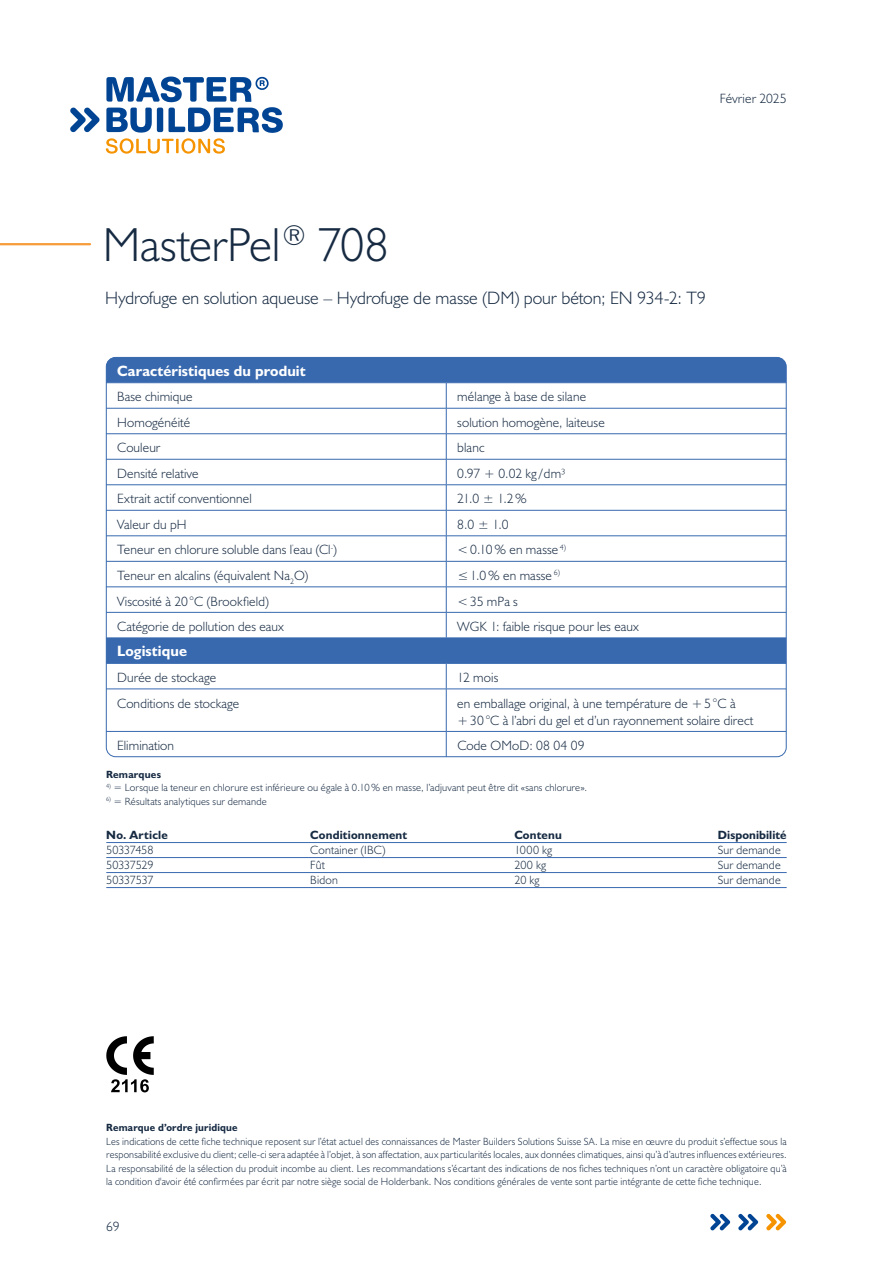
<style>
.page{position:relative;width:893px;height:1263px;background:#fff}
.page>*{position:absolute;margin:0;border:0;box-sizing:border-box;transform-origin:0 0}
.t1{font:300 48px "Humanist 521 BT";letter-spacing:-.005em;color:#162a42}
.t2{font:300 18px "Humanist 521 BT";letter-spacing:-.005em;color:#162a42}
.t3{font:700 15px "Humanist 521 BT";letter-spacing:.005em;color:#fff}
.t4{font:300 13.5px/17.2px "Humanist 521 BT";letter-spacing:.01em;color:#162a42}
.t5{font:300 12px "Humanist 521 BT";letter-spacing:.01em;color:#162a42}
.t6{font:700 12px "Humanist 521 BT";letter-spacing:.015em;color:#162a42}
.t7{font:300 12px "Humanist 521 BT";letter-spacing:-.015em;color:#162a42}
.t8{font:300 12px "Humanist 521 BT";letter-spacing:-.01em;color:#162a42}
.t9{font:300 10.5px/13.5px "Humanist 521 BT";letter-spacing:.015em;color:#162a42;text-align:justify}
.t10{font:700 10.5px "Humanist 521 BT";letter-spacing:.02em;color:#162a42}
</style>
<div class="page">
<svg style="left:70px;top:108px;width:30px;height:24px"></svg>
<svg style="left:106px;top:77px;width:177px;height:77px"></svg>
<hr style="left:0;top:243px;width:90px;height:2px;background:#f69b38">
<svg style="left:710px;top:1214px;width:20px;height:16px"></svg>
<svg style="left:738px;top:1214px;width:20px;height:16px"></svg>
<svg style="left:766px;top:1214px;width:20px;height:16px"></svg>
<div style="left:106px;top:357px;width:680px;height:25px;background:#3869af"></div>
<svg style="left:106px;top:383px;width:680px;height:374px"></svg>
<svg style="left:446px;top:383px;width:1px;height:255px"></svg>
<svg style="left:446px;top:664px;width:1px;height:25px"></svg>
<hr style="left:446px;top:689px;width:1px;height:42px;background:#3869af">
<svg style="left:446px;top:732px;width:1px;height:23px"></svg>
<hr style="left:106px;top:382px;width:340px;height:1px;background:#3869af">
<hr style="left:446px;top:382px;width:340px;height:1px;background:#3869af">
<hr style="left:106px;top:638px;width:340px;height:1px;background:#3869af">
<hr style="left:446px;top:638px;width:340px;height:1px;background:#3869af">
<hr style="left:106px;top:663px;width:340px;height:1px;background:#3869af">
<hr style="left:446px;top:663px;width:340px;height:1px;background:#3869af">
<hr style="left:106px;top:731px;width:340px;height:1px;background:#3869af">
<hr style="left:446px;top:731px;width:340px;height:1px;background:#3869af">
<hr style="left:106px;top:408px;width:340px;height:1px;background:#3869af">
<hr style="left:446px;top:408px;width:340px;height:1px;background:#3869af">
<hr style="left:106px;top:433px;width:340px;height:1px;background:#3869af">
<hr style="left:446px;top:433px;width:340px;height:1px;background:#3869af">
<hr style="left:106px;top:459px;width:340px;height:1px;background:#3869af">
<hr style="left:446px;top:459px;width:340px;height:1px;background:#3869af">
<hr style="left:106px;top:484px;width:340px;height:1px;background:#3869af">
<hr style="left:446px;top:484px;width:340px;height:1px;background:#3869af">
<hr style="left:106px;top:510px;width:340px;height:1px;background:#3869af">
<hr style="left:446px;top:510px;width:340px;height:1px;background:#3869af">
<hr style="left:106px;top:535px;width:340px;height:1px;background:#3869af">
<hr style="left:446px;top:535px;width:340px;height:1px;background:#3869af">
<hr style="left:106px;top:561px;width:340px;height:1px;background:#3869af">
<hr style="left:446px;top:561px;width:340px;height:1px;background:#3869af">
<hr style="left:106px;top:587px;width:340px;height:1px;background:#3869af">
<hr style="left:446px;top:587px;width:340px;height:1px;background:#3869af">
<hr style="left:106px;top:612px;width:340px;height:1px;background:#3869af">
<hr style="left:446px;top:612px;width:340px;height:1px;background:#3869af">
<hr style="left:106px;top:689px;width:340px;height:1px;background:#3869af">
<hr style="left:446px;top:689px;width:340px;height:1px;background:#3869af">
<svg style="left:106px;top:1036px;width:48px;height:56px"></svg>
<hr style="left:106px;top:842px;width:681px;height:1px;background:#3869af">
<hr style="left:106px;top:857px;width:681px;height:1px;background:#3869af">
<hr style="left:106px;top:872px;width:681px;height:1px;background:#3869af">
<hr style="left:106px;top:887px;width:681px;height:1px;background:#3869af">
<p class="t4" style="left:720px;top:90px;width:68px">Février 2025</p>
<h1 class="t1" style="left:103px;top:215px;width:287px">MasterPel<sup>®</sup> 708</h1>
<h2 class="t2" style="left:105px;top:287px;width:602px">Hydrofuge en solution aqueuse – Hydrofuge de masse (DM) pour béton; EN 934-2: T9</h2>
<h3 class="t3" style="left:117px;top:361px;width:190px">Caractéristiques du produit</h3>
<p class="t4" style="left:117px;top:388px;width:77px">Base chimique</p>
<p class="t4" style="left:457px;top:388px;width:130px">mélange à base de silane</p>
<p class="t4" style="left:117px;top:414px;width:75px">Homogénéité</p>
<p class="t4" style="left:457px;top:414px;width:149px">solution homogène, laiteuse</p>
<p class="t4" style="left:117px;top:439px;width:45px">Couleur</p>
<p class="t4" style="left:457px;top:439px;width:29px">blanc</p>
<p class="t4" style="left:117px;top:465px;width:83px">Densité relative</p>
<p class="t4" style="left:457px;top:465px;width:110px">0.97 + 0.02 kg / dm³</p>
<p class="t4" style="left:117px;top:490px;width:136px">Extrait actif conventionnel</p>
<p class="t4" style="left:457px;top:490px;width:71px">21.0 ± 1.2%</p>
<p class="t4" style="left:117px;top:516px;width:71px">Valeur du pH</p>
<p class="t4" style="left:457px;top:516px;width:53px">8.0 ± 1.0</p>
<p class="t4" style="left:117px;top:541px;width:221px">Teneur en chlorure soluble dans l<sup>’</sup>eau (Cl<sup>-</sup>)</p>
<p class="t4" style="left:457px;top:541px;width:110px">&lt;0.10% en masse <sup>4)</sup></p>
<p class="t4" style="left:117px;top:567px;width:193px">Teneur en alcalins (équivalent Na<sub>2</sub>O)</p>
<p class="t4" style="left:457px;top:567px;width:104px">≤1.0% en masse <sup>6)</sup></p>
<p class="t4" style="left:117px;top:592px;width:153px">Viscosité à 20°C (Brookfield)</p>
<p class="t4" style="left:457px;top:592px;width:62px">&lt;35 mPa s</p>
<p class="t4" style="left:117px;top:618px;width:168px">Catégorie de pollution des eaux</p>
<p class="t4" style="left:457px;top:618px;width:183px">WGK 1: faible risque pour les eaux</p>
<h3 class="t3" style="left:117px;top:642px;width:71px">Logistique</h3>
<p class="t4" style="left:117px;top:669px;width:101px">Durée de stockage</p>
<p class="t4" style="left:457px;top:669px;width:43px">12 mois</p>
<p class="t4" style="left:117px;top:694px;width:124px">Conditions de stockage</p>
<p class="t4" style="left:457px;top:694px;width:298px">en emballage original, à une température de +5°C à +30°C à l’abri du gel et d’un rayonnement solaire direct</p>
<p class="t4" style="left:117px;top:737px;width:58px">Elimination</p>
<p class="t4" style="left:457px;top:737px;width:129px">Code OMoD: 08 04 09</p>
<p class="t10" style="left:106px;top:767px;width:57px">Remarques</p>
<p class="t9" style="left:106px;top:781px;width:483px"><sup>4)</sup> = Lorsque la teneur en chlorure est inférieure ou égale à 0.10% en masse, l’adjuvant peut être dit «sans chlorure».</p>
<p class="t9" style="left:106px;top:794px;width:162px"><sup>6)</sup> = Résultats analytiques sur demande</p>
<p class="t6" style="left:106px;top:827px;width:63px">No. Article</p>
<p class="t6" style="left:310px;top:827px;width:98px">Conditionnement</p>
<p class="t6" style="left:514px;top:827px;width:49px">Contenu</p>
<p class="t6" style="left:718px;top:827px;width:70px">Disponibilité</p>
<p class="t8" style="left:106px;top:843px;width:49px">50337458</p>
<p class="t5" style="left:310px;top:843px;width:77px">Container (IBC)</p>
<p class="t5" style="left:514px;top:843px;width:39px">1000 kg</p>
<p class="t5" style="left:718px;top:843px;width:64px">Sur demande</p>
<p class="t7" style="left:106px;top:858px;width:49px">50337529</p>
<p class="t5" style="left:310px;top:858px;width:16px">Fût</p>
<p class="t5" style="left:514px;top:858px;width:33px">200 kg</p>
<p class="t5" style="left:718px;top:858px;width:64px">Sur demande</p>
<p class="t7" style="left:106px;top:873px;width:49px">50337537</p>
<p class="t5" style="left:310px;top:873px;width:29px">Bidon</p>
<p class="t5" style="left:514px;top:873px;width:27px">20 kg</p>
<p class="t5" style="left:718px;top:873px;width:64px">Sur demande</p>
<p class="t10" style="left:106px;top:1121px;width:133px">Remarque d’ordre juridique</p>
<p class="t9" style="left:106px;top:1134px;width:682px">Les indications de cette fiche technique reposent sur l’état actuel des connaissances de Master Builders Solutions Suisse SA. La mise en œuvre du produit s’effectue sous la responsabilité exclusive du client; celle-ci sera adaptée à l’objet, à son affectation, aux particularités locales, aux données climatiques, ainsi qu’à d’autres influences extérieures.<br>La responsabilité de la sélection du produit incombe au client. Les recommandations s’écartant des indications de nos fiches techniques n’ont un caractère obligatoire qu’à la condition d'avoir été confirmées par écrit par notre siège social de Holderbank. Nos conditions générales de vente sont partie intégrante de cette fiche technique.</p>
<p class="t4" style="left:106px;top:1217px;width:15px">69</p>
</div>
